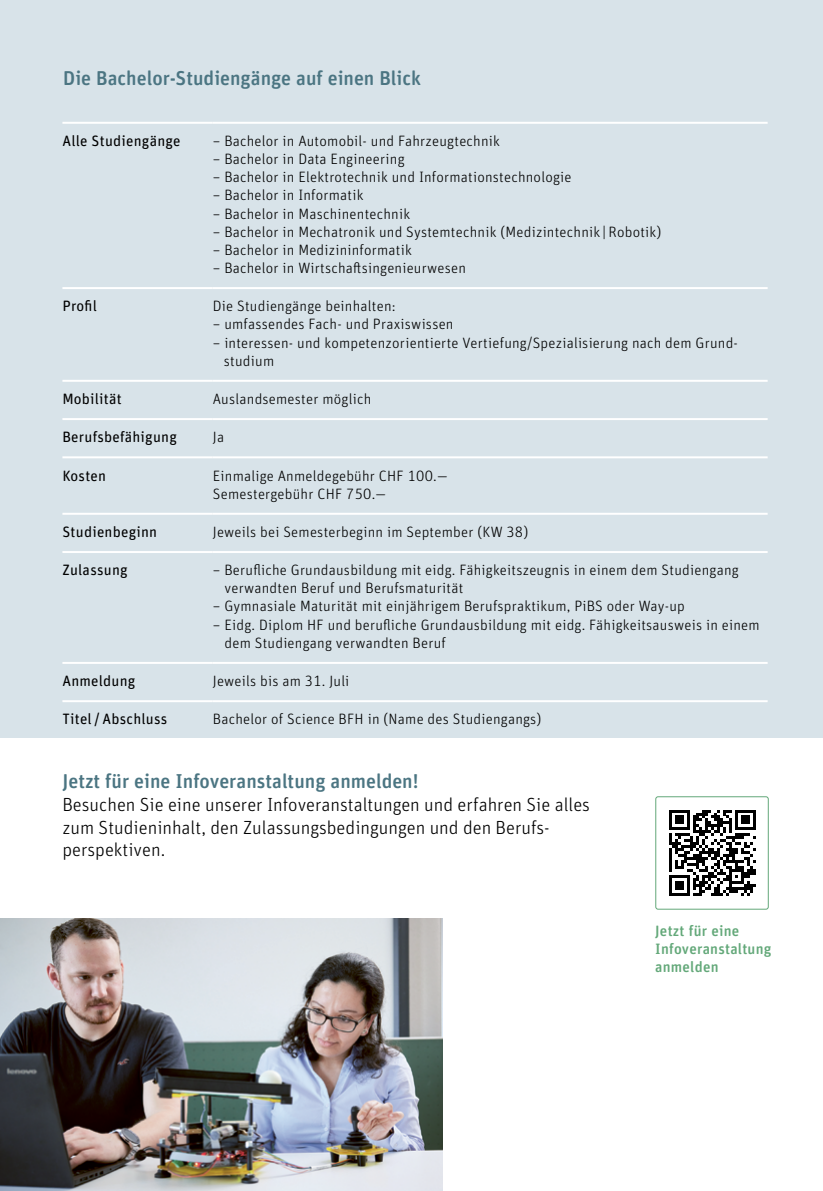
<style>
.page{position:relative;width:823px;height:1191px;background:#fff}
.page>*{position:absolute;margin:0;border:0;box-sizing:border-box;transform-origin:0 0}
.t1{font:500 20px "Unit Rounded Pro";color:#4b7582}
.t2{font:300 19px/22.6px "Unit Rounded Pro";color:#000}
.t3{font:300 15px/18.2px "Unit Rounded Pro";letter-spacing:.015em;color:#000}
.t4{font:15px "Unit Rounded Pro";letter-spacing:.015em;color:#000}
.t5{font:500 15px/18.2px "Unit Rounded Pro";letter-spacing:.015em;color:#63a879}
</style>
<div class="page">
<div style="left:0;top:0;width:822px;height:737px;background:#d8e3e9"></div>
<hr style="left:62px;top:122px;width:151px;height:2px;background:#fff">
<hr style="left:213px;top:122px;width:554px;height:2px;background:#fff">
<hr style="left:62px;top:287px;width:151px;height:2px;background:#fff">
<hr style="left:213px;top:287px;width:554px;height:2px;background:#fff">
<hr style="left:62px;top:380px;width:151px;height:2px;background:#fff">
<hr style="left:213px;top:380px;width:554px;height:2px;background:#fff">
<hr style="left:62px;top:418px;width:151px;height:2px;background:#fff">
<hr style="left:213px;top:418px;width:554px;height:2px;background:#fff">
<hr style="left:62px;top:456px;width:151px;height:2px;background:#fff">
<hr style="left:213px;top:456px;width:554px;height:2px;background:#fff">
<hr style="left:62px;top:513px;width:151px;height:2px;background:#fff">
<hr style="left:213px;top:513px;width:554px;height:2px;background:#fff">
<hr style="left:62px;top:551px;width:151px;height:2px;background:#fff">
<hr style="left:213px;top:551px;width:554px;height:2px;background:#fff">
<hr style="left:62px;top:662px;width:151px;height:2px;background:#fff">
<hr style="left:213px;top:662px;width:554px;height:2px;background:#fff">
<hr style="left:62px;top:700px;width:151px;height:2px;background:#fff">
<hr style="left:213px;top:700px;width:554px;height:2px;background:#fff">
<div style="left:655px;top:796px;width:113px;height:113px;border:1px solid #63a879;border-radius:2px"></div>
<svg style="left:669px;top:810px;width:86px;height:86px"></svg>
<img style="left:0;top:918px;width:442px;height:273px">
<h1 class="t1" style="left:63px;top:64px;width:359px">Die Bachelor-Studiengänge auf einen Blick</h1>
<p class="t4" style="left:62px;top:130px;width:120px">Alle Studiengänge</p>
<p class="t3" style="left:213px;top:131px;width:288px">– Bachelor in Automobil- und Fahrzeugtechnik</p>
<p class="t3" style="left:213px;top:150px;width:193px">– Bachelor in Data Engineering</p>
<p class="t3" style="left:213px;top:168px;width:360px">– Bachelor in Elektrotechnik und Informationstechnologie</p>
<p class="t3" style="left:213px;top:186px;width:152px">– Bachelor in Informatik</p>
<p class="t3" style="left:213px;top:204px;width:199px">– Bachelor in Maschinentechnik</p>
<p class="t3" style="left:213px;top:222px;width:450px">– Bachelor in Mechatronik und Systemtechnik (Medizintechnik | Robotik)</p>
<p class="t3" style="left:213px;top:240px;width:200px">– Bachelor in Medizininformatik</p>
<p class="t3" style="left:213px;top:258px;width:254px">– Bachelor in Wirtschaftsingenieurwesen</p>
<p class="t4" style="left:62px;top:296px;width:36px">Profil</p>
<p class="t3" style="left:213px;top:297px;width:184px">Die Studiengänge beinhalten:</p>
<p class="t3" style="left:213px;top:315px;width:242px">– umfassendes Fach- und Praxiswissen</p>
<p class="t3" style="left:224px;top:333px;width:515px;text-indent:-11px">– interessen- und kompetenzorientierte Vertiefung/Spezialisierung nach dem Grund&shy;studium</p>
<p class="t4" style="left:62px;top:388px;width:61px">Mobilität</p>
<p class="t3" style="left:213px;top:389px;width:160px">Auslandsemester möglich</p>
<p class="t4" style="left:62px;top:427px;width:116px">Berufsbefähigung</p>
<p class="t3" style="left:213px;top:427px;width:13px">Ja</p>
<p class="t4" style="left:62px;top:465px;width:45px">Kosten</p>
<p class="t3" style="left:213px;top:466px;width:236px">Einmalige Anmeldegebühr CHF 100.—<br>Semestergebühr CHF 750.—</p>
<p class="t4" style="left:62px;top:521px;width:96px">Studienbeginn</p>
<p class="t3" style="left:213px;top:522px;width:317px">Jeweils bei Semesterbeginn im September (KW 38)</p>
<p class="t4" style="left:62px;top:559px;width:67px">Zulassung</p>
<p class="t3" style="left:224px;top:560px;width:515px;text-indent:-12px">– Berufliche Grundausbildung mit eidg. Fähigkeitszeugnis in einem dem Studiengang verwandten Beruf und Berufsmaturität</p>
<p class="t3" style="left:213px;top:597px;width:473px">– Gymnasiale Maturität mit einjährigem Berufspraktikum, PiBS oder Way-up</p>
<p class="t3" style="left:224px;top:615px;width:536px;text-indent:-12px">– Eidg. Diplom HF und berufliche Grundausbildung mit eidg. Fähigkeitsausweis in einem dem Studiengang verwandten Beruf</p>
<p class="t4" style="left:62px;top:670px;width:74px">Anmeldung</p>
<p class="t3" style="left:213px;top:671px;width:138px">Jeweils bis am 31. Juli</p>
<p class="t4" style="left:62px;top:708px;width:106px">Titel/ Abschluss</p>
<p class="t3" style="left:213px;top:709px;width:330px">Bachelor of Science BFH in (Name des Studiengangs)</p>
<h1 class="t1" style="left:62px;top:767px;width:357px">Jetzt für eine Infoveranstaltung anmelden!</h1>
<p class="t2" style="left:62px;top:792px;width:529px">Besuchen Sie eine unserer Infoveranstaltungen und erfahren Sie alles zum Studieninhalt, den Zulassungsbedingungen und den Berufs&shy;perspektiven.</p>
<p class="t5" style="left:655px;top:920px;width:118px">Jetzt für eine<br>Infoveranstaltung anmelden</p>
</div>
